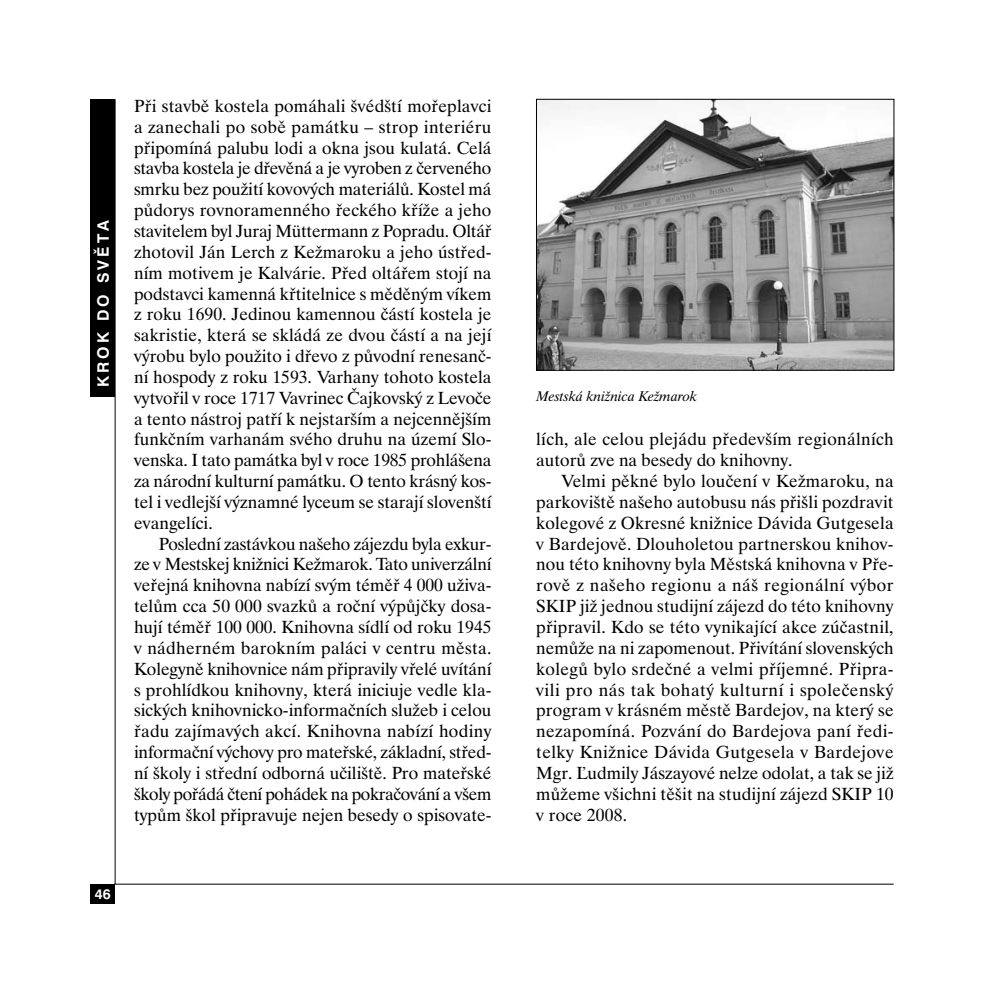
<style>
.page{position:relative;width:993px;height:993px;background:#fff}
.page>*{position:absolute;margin:0;border:0;box-sizing:border-box;transform-origin:0 0}
.t1{font:17.5px/20.8px "Dutch 801 AT";color:#000;text-align:justify}
.t2{font:700 15.75px "Swiss 721 BTCE";letter-spacing:.2em;color:#fff}
.t3{font:italic 14px "Dutch 801 AT";color:#000}
.t4{font:700 14px "Swiss 721 BTCE";color:#fff}
</style>
<div class="page">
<hr style="left:114px;top:883px;width:779px;height:1px;background:#000">
<hr style="left:115px;top:99px;width:1px;height:784px;background:#000">
<div style="left:90px;top:99px;width:25px;height:298px;background:#000"></div>
<div style="left:90px;top:883px;width:25px;height:20px;background:#000"></div>
<img style="left:538px;top:101px;width:353px;height:267px">
<div style="left:536px;top:99px;width:357px;height:271px;border:1px solid #000"></div>
<p class="t2" style="left:97px;top:387px;width:168px;rotate:-90deg">KROK DO SVĚTA</p>
<p class="t1" style="left:134px;top:97px;width:359px">Při stavbě kostela pomáhali švédští mořeplavci a zanechali po sobě památku – strop interiéru připomíná palubu lodi a okna jsou kulatá. Celá stavba kostela je dřevěná a je vyroben z červeného smrku bez použití kovových materiálů. Kostel má půdorys rovnoramenného řeckého kříže a jeho stavitelem byl Juraj Müttermann z Popradu. Oltář zhotovil Ján Lerch z Kežmaroku a jeho ústřed&shy;ním motivem je Kalvárie. Před oltářem stojí na podstavci kamenná křtitelnice s měděným víkem z roku 1690. Jedinou kamennou částí kostela je sakristie, která se skládá ze dvou částí a na její výrobu bylo použito i dřevo z původní renesanč&shy;ní hospody z roku 1593. Varhany tohoto kostela vytvořil v roce 1717 Vavrinec Čajkovský z Levoče a tento nástroj patří k nejstarším a nejcennějším funkčním varhanám svého druhu na území Slo&shy;venska. I tato památka byl v roce 1985 prohlášena za národní kulturní památku. O tento krásný kos&shy;tel i vedlejší významné lyceum se starají slovenští evangelíci.</p>
<p class="t1" style="left:134px;top:534px;width:359px;text-indent:25px">Poslední zastávkou našeho zájezdu byla exkur&shy;ze v Mestskej knižnici Kežmarok. Tato univerzální veřejná knihovna nabízí svým téměř 4 000 uživa&shy;telům cca 50 000 svazků a roční výpůjčky dosa&shy;hují téměř 100 000. Knihovna sídlí od roku 1945 v nádherném barokním paláci v centru města.<br>Kolegyně knihovnice nám připravily vřelé uvítání s prohlídkou knihovny, která iniciuje vedle kla&shy;sických knihovnicko-informačních služeb i celou řadu zajímavých akcí. Knihovna nabízí hodiny informační výchovy pro mateřské, základní, střed&shy;ní školy i střední odborná učiliště. Pro mateřské školy pořádá čtení pohádek na pokračování a všem typům škol připravuje nejen besedy o spisovate-</p>
<p class="t4" style="left:95px;top:888px;width:17px">46</p>
<p class="t3" style="left:536px;top:391px;width:162px">Mestská knižnica Kežmarok</p>
<p class="t1" style="left:536px;top:430px;width:359px">lích, ale celou plejádu především regionálních autorů zve na besedy do knihovny.</p>
<p class="t1" style="left:536px;top:472px;width:359px;text-indent:25px">Velmi pěkné bylo loučení v Kežmaroku, na parkoviště našeho autobusu nás přišli pozdravit kolegové z Okresné knižnice Dávida Gutgesela v Bardejově. Dlouholetou partnerskou knihov&shy;nou této knihovny byla Městská knihovna v Pře&shy;rově z našeho regionu a náš regionální výbor SKIP již jednou studijní zájezd do této knihovny připravil. Kdo se této vynikající akce zúčastnil, nemůže na ni zapomenout. Přivítání slovenských kolegů bylo srdečné a velmi příjemné. Připra&shy;vili pro nás tak bohatý kulturní i společenský program v krásném městě Bardejov, na který se nezapomíná. Pozvání do Bardejova paní ředi&shy;telky Knižnice Dávida Gutgesela v Bardejove Mgr. Ľudmily Jászayové nelze odolat, a tak se již můžeme všichni těšit na studijní zájezd SKIP 10 v roce 2008.</p>
</div>
